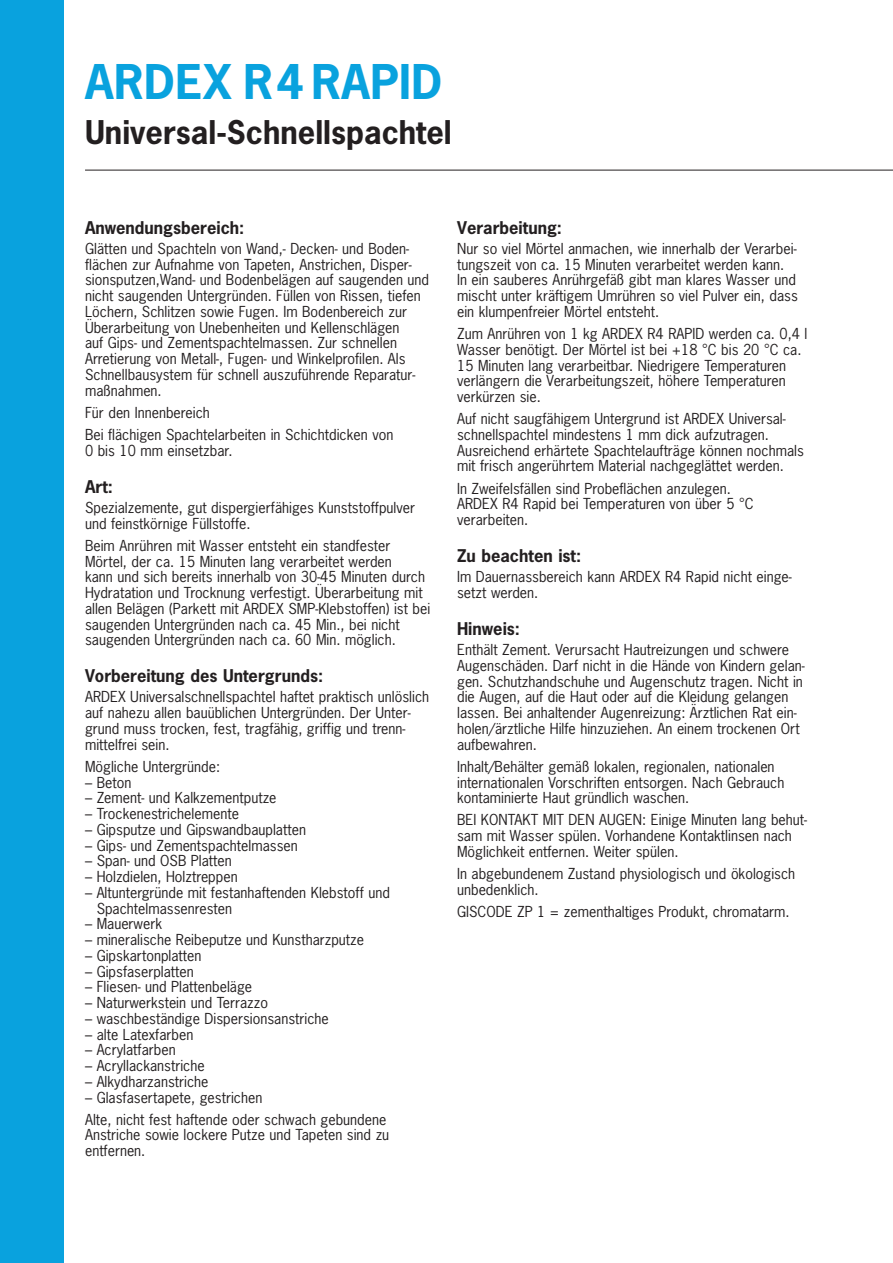
<style>
.page{position:relative;width:893px;height:1263px;background:#fff}
.page>*{position:absolute;margin:0;border:0;box-sizing:border-box;transform-origin:0 0}
.t1{font:700 45px "News Gothic Std";letter-spacing:.01em;color:#09a2de}
.t2{font:700 30.75px "News Gothic Std";color:#231f20}
.t3{font:700 16.5px "News Gothic Std";color:#231f20}
.t4{font:14.25px/15.8px "News Gothic Std";color:#231f20}
</style>
<div class="page">
<div style="left:0;top:0;width:64px;height:1263px;background:#09a2de"></div>
<hr style="left:85px;top:170px;width:808px;height:1px;background:#231f20">
<h1 class="t1" style="left:85px;top:52px;width:359px">ARDEX R4RAPID</h1>
<h2 class="t2" style="left:85px;top:112px;width:368px">Universal-Schnellspachtel</h2>
<p class="t3" style="left:85px;top:217px;width:161px">Anwendungsbereich:</p>
<p class="t4" style="left:85px;top:241px;width:346px">Glätten und Spachteln von Wand,- Decken- und Boden&shy;flächen zur Aufnahme von Tapeten, Anstrichen, Disper&shy;sionsputzen,Wand- und Bodenbelägen auf saugenden und nicht saugenden Untergründen. Füllen von Rissen, tiefen Löchern, Schlitzen sowie Fugen. Im Bodenbereich zur Überarbeitung von Unebenheiten und Kellenschlägen<br>auf Gips- und Zementspachtelmassen. Zur schnellen Arretierung von Metall-, Fugen- und Winkelprofilen. Als Schnellbausystem für schnell auszuführende Reparatur&shy;maßnahmen.</p>
<p class="t4" style="left:85px;top:401px;width:310px;line-height:22.2px">Für den Innenbereich<br>Bei flächigen Spachtelarbeiten in Schichtdicken von</p>
<p class="t4" style="left:85px;top:442px;width:149px">0 bis 10 mm einsetzbar.</p>
<p class="t3" style="left:85px;top:476px;width:29px">Art:</p>
<p class="t4" style="left:85px;top:499px;width:332px">Spezialzemente, gut dispergierfähiges Kunststoffpulver und feinstkörnige Füllstoffe.</p>
<p class="t4" style="left:85px;top:537px;width:347px">Beim Anrühren mit Wasser entsteht ein standfester Mörtel, der ca. 15 Minuten lang verarbeitet werden<br>kann und sich bereits innerhalb von 30-45 Minuten durch Hydratation und Trocknung verfestigt. Überarbeitung mit allen Belägen (Parkett mit ARDEX SMP-Klebstoffen) ist bei saugenden Untergründen nach ca. 45 Min., bei nicht saugenden Untergründen nach ca. 60 Min. möglich.</p>
<p class="t3" style="left:85px;top:665px;width:240px">Vorbereitung des Untergrunds:</p>
<p class="t4" style="left:85px;top:689px;width:346px">ARDEX Universalschnellspachtel haftet praktisch unlöslich auf nahezu allen bauüblichen Untergründen. Der Unter&shy;grund muss trocken, fest, tragfähig, griffig und trenn&shy;mittelfrei sein.</p>
<p class="t4" style="left:85px;top:758px;width:137px">Mögliche Untergründe:</p>
<p class="t4" style="left:85px;top:774px;width:48px">– Beton</p>
<p class="t4" style="left:85px;top:790px;width:193px">– Zement- und Kalkzementputze</p>
<p class="t4" style="left:85px;top:806px;width:155px">– Trockenestrichelemente</p>
<p class="t4" style="left:85px;top:821px;width:222px">– Gipsputze und Gipswandbauplatten</p>
<p class="t4" style="left:85px;top:837px;width:214px">– Gips- und Zementspachtelmassen</p>
<p class="t4" style="left:85px;top:853px;width:148px">– Span- und OSB Platten</p>
<p class="t4" style="left:85px;top:869px;width:154px">– Holzdielen, Holztreppen</p>
<p class="t4" style="left:97px;top:884px;width:295px;text-indent:-12px">– Altuntergründe mit festanhaftenden Klebstoff und<br>Spachtelmassenresten</p>
<p class="t4" style="left:85px;top:916px;width:79px">– Mauerwerk</p>
<p class="t4" style="left:85px;top:932px;width:281px">– mineralische Reibeputze und Kunstharzputze</p>
<p class="t4" style="left:85px;top:947px;width:118px">– Gipskartonplatten</p>
<p class="t4" style="left:85px;top:963px;width:110px">– Gipsfaserplatten</p>
<p class="t4" style="left:85px;top:979px;width:169px">– Fliesen- und Plattenbeläge</p>
<p class="t4" style="left:85px;top:995px;width:185px">– Naturwerkstein und Terrazzo</p>
<p class="t4" style="left:85px;top:1010px;width:245px">– waschbeständige Dispersionsanstriche</p>
<p class="t4" style="left:85px;top:1026px;width:110px">– alte Latexfarben</p>
<p class="t4" style="left:85px;top:1042px;width:92px">– Acrylatfarben</p>
<p class="t4" style="left:85px;top:1058px;width:121px">– Acryllackanstriche</p>
<p class="t4" style="left:85px;top:1073px;width:125px">– Alkydharzanstriche</p>
<p class="t4" style="left:85px;top:1086px;width:303px;line-height:22.2px">– Glasfasertapete, gestrichen<br>Alte, nicht fest haftende oder schwach gebundene</p>
<p class="t4" style="left:85px;top:1127px;width:306px">Anstriche sowie lockere Putze und Tapeten sind zu entfernen.</p>
<p class="t3" style="left:457px;top:217px;width:106px">Verarbeitung:</p>
<p class="t4" style="left:457px;top:241px;width:342px">Nur so viel Mörtel anmachen, wie innerhalb der Verarbei&shy;tungszeit von ca. 15 Minuten verarbeitet werden kann.<br>In ein sauberes Anrührgefäß gibt man klares Wasser und mischt unter kräftigem Umrühren so viel Pulver ein, dass ein klumpenfreier Mörtel entsteht.</p>
<p class="t4" style="left:457px;top:326px;width:352px">Zum Anrühren von 1 kg ARDEX R4 RAPID werden ca. 0,4 l Wasser benötigt. Der Mörtel ist bei +18 °C bis 20 °C ca.<br>15 Minuten lang verarbeitbar. Niedrigere Temperaturen verlängern die Verarbeitungszeit, höhere Temperaturen verkürzen sie.</p>
<p class="t4" style="left:457px;top:411px;width:348px">Auf nicht saugfähigem Untergrund ist ARDEX Universal&shy;schnellspachtel mindestens 1 mm dick aufzutragen.<br>Ausreichend erhärtete Spachtelaufträge können nochmals mit frisch angerührtem Material nachgeglättet werden.</p>
<p class="t4" style="left:457px;top:480px;width:298px">In Zweifelsfällen sind Probeflächen anzulegen.<br>ARDEX R4 Rapid bei Temperaturen von über 5 °C verarbeiten.</p>
<p class="t3" style="left:457px;top:545px;width:126px">Zu beachten ist:</p>
<p class="t4" style="left:457px;top:569px;width:336px">Im Dauernassbereich kann ARDEX R4 Rapid nicht einge&shy;setzt werden.</p>
<p class="t3" style="left:457px;top:618px;width:64px">Hinweis:</p>
<p class="t4" style="left:457px;top:642px;width:349px">Enthält Zement. Verursacht Hautreizungen und schwere Augenschäden. Darf nicht in die Hände von Kindern gelan&shy;gen. Schutzhandschuhe und Augenschutz tragen. Nicht in die Augen, auf die Haut oder auf die Kleidung gelangen lassen. Bei anhaltender Augenreizung: Ärztlichen Rat ein&shy;holen/ärztliche Hilfe hinzuziehen. An einem trockenen Ort aufbewahren.</p>
<p class="t4" style="left:457px;top:758px;width:329px">Inhalt/Behälter gemäß lokalen, regionalen, nationalen internationalen Vorschriften entsorgen. Nach Gebrauch kontaminierte Haut gründlich waschen.</p>
<p class="t4" style="left:457px;top:812px;width:351px">BEI KONTAKT MIT DEN AUGEN: Einige Minuten lang behut&shy;sam mit Wasser spülen. Vorhandene Kontaktlinsen nach<br>Möglichkeit entfernen. Weiter spülen.</p>
<p class="t4" style="left:457px;top:866px;width:340px">In abgebundenem Zustand physiologisch und ökologisch unbedenklich.</p>
<p class="t4" style="left:457px;top:903px;width:334px">GISCODE ZP 1 = zementhaltiges Produkt, chromatarm.</p>
</div>
